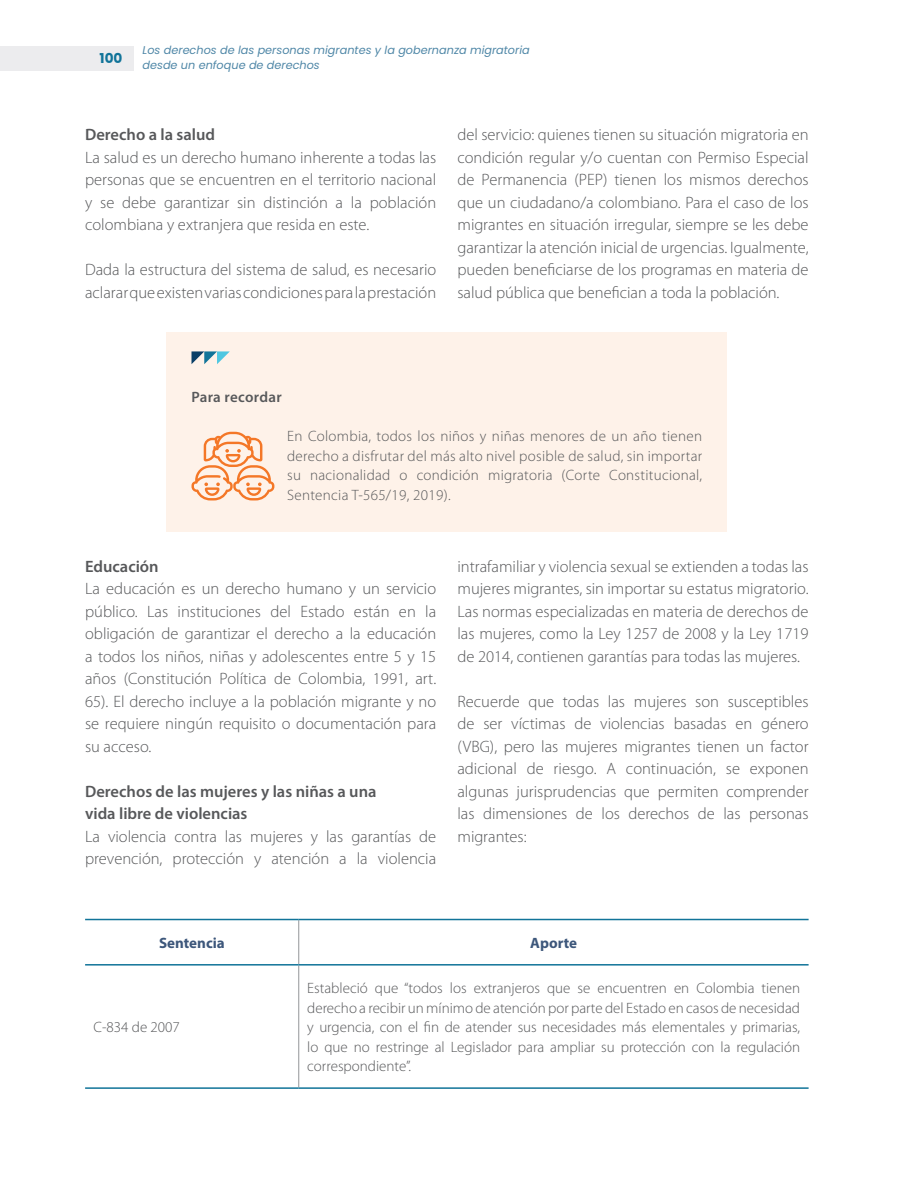
<style>
.page{position:relative;width:915px;height:1191px;background:#fff}
.page>*{position:absolute;margin:0;border:0;box-sizing:border-box;transform-origin:0 0}
.t1{font:300 16.5px/22.5px "Myriad Pro";color:#57585a;text-align:justify}
.t2{font:600 16.5px/22.5px "Myriad Pro";color:#57585a}
.t3{font:300 15px/19.5px "Myriad Pro";color:#57585a;text-align:justify}
.t4{font:700 15px "Myriad Pro";color:#3d577b}
.t5{font:600 15px "Myriad Pro";letter-spacing:.015em;color:#57585a}
.t6{font:700 13.65px "Poppins";color:#117499}
.t7{font:italic 11.25px/15px "Poppins";color:#4f87a7}
</style>
<div class="page">
<div style="left:0;top:46px;width:134px;height:25px;background:#ececee"></div>
<div style="left:166px;top:332px;width:561px;height:199px;background:#fef2e9"></div>
<svg style="left:191px;top:351px;width:39px;height:13px"></svg>
<svg style="left:191px;top:432px;width:83px;height:68px"></svg>
<hr style="left:298px;top:920px;width:1px;height:44px;background:#939598">
<hr style="left:298px;top:965px;width:1px;height:122px;background:#939598">
<hr style="left:85px;top:918px;width:213px;height:2px;background:#117499">
<hr style="left:298px;top:918px;width:510px;height:2px;background:#117499">
<hr style="left:85px;top:964px;width:213px;height:1px;background:#117499">
<hr style="left:298px;top:964px;width:510px;height:1px;background:#117499">
<hr style="left:85px;top:1087px;width:213px;height:1px;background:#117499">
<hr style="left:298px;top:1087px;width:510px;height:1px;background:#117499">
<p class="t6" style="left:100px;top:50px;width:24px">100</p>
<p class="t7" style="left:142px;top:43px;width:388px">Los derechos de las personas migrantes y la gobernanza migratoria desde un enfoque de derechos</p>
<p class="t2" style="left:85px;top:123px;width:131px">Derecho a la salud</p>
<p class="t1" style="left:85px;top:146px;width:352px">La salud es un derecho humano inherente a todas las personas que se encuentren en el territorio nacional y se debe garantizar sin distinción a la población colombiana y extranjera que resida en este.</p>
<p class="t1" style="left:85px;top:258px;width:352px">Dada la estructura del sistema de salud, es necesario aclarar que existen varias condiciones para la prestación</p>
<p class="t1" style="left:457px;top:123px;width:352px">del servicio: quienes tienen su situación migratoria en condición regular y/o cuentan con Permiso Especial de Permanencia (PEP) tienen los mismos derechos que un ciudadano/a colombiano. Para el caso de los migrantes en situación irregular, siempre se les debe garantizar la atención inicial de urgencias. Igualmente, pueden beneficiarse de los programas en materia de salud pública que benefician a toda la población.</p>
<p class="t5" style="left:191px;top:388px;width:92px">Para recordar</p>
<p class="t3" style="left:287px;top:427px;width:416px">En Colombia, todos los niños y niñas menores de un año tienen derecho a disfrutar del más alto nivel posible de salud, sin importar su nacionalidad o condición migratoria (Corte Constitucional, Sentencia T-565/19, 2019).</p>
<p class="t2" style="left:85px;top:554px;width:75px">Educación</p>
<p class="t1" style="left:85px;top:578px;width:352px">La educación es un derecho humano y un servicio público. Las instituciones del Estado están en la obligación de garantizar el derecho a la educación a todos los niños, niñas y adolescentes entre 5 y 15 años (Constitución Política de Colombia, 1991, art.<br>65). El derecho incluye a la población migrante y no se requiere ningún requisito o documentación para su acceso.</p>
<p class="t2" style="left:85px;top:779px;width:293px">Derechos de las mujeres y las niñas a una vida libre de violencias</p>
<p class="t1" style="left:85px;top:825px;width:352px">La violencia contra las mujeres y las garantías de prevención, protección y atención a la violencia</p>
<p class="t1" style="left:457px;top:555px;width:352px">intrafamiliar y violencia sexual se extienden a todas las mujeres migrantes, sin importar su estatus migratorio.<br>Las normas especializadas en materia de derechos de las mujeres, como la Ley 1257 de 2008 y la Ley 1719 de 2014, contienen garantías para todas las mujeres.</p>
<p class="t1" style="left:457px;top:690px;width:352px">Recuerde que todas las mujeres son susceptibles de ser víctimas de violencias basadas en género (VBG), pero las mujeres migrantes tienen un factor adicional de riesgo. A continuación, se exponen algunas jurisprudencias que permiten comprender las dimensiones de los derechos de las personas migrantes:</p>
<p class="t4" style="left:159px;top:933px;width:67px">Sentencia</p>
<p class="t4" style="left:530px;top:933px;width:48px">Aporte</p>
<p class="t3" style="left:94px;top:1017px;width:88px">C-834 de 2007</p>
<p class="t3" style="left:307px;top:978px;width:494px">Estableció que “todos los extranjeros que se encuentren en Colombia tienen derecho a recibir un mínimo de atención por parte del Estado en casos de necesidad y urgencia, con el fin de atender sus necesidades más elementales y primarias, lo que no restringe al Legislador para ampliar su protección con la regulación correspondiente”.</p>
</div>
